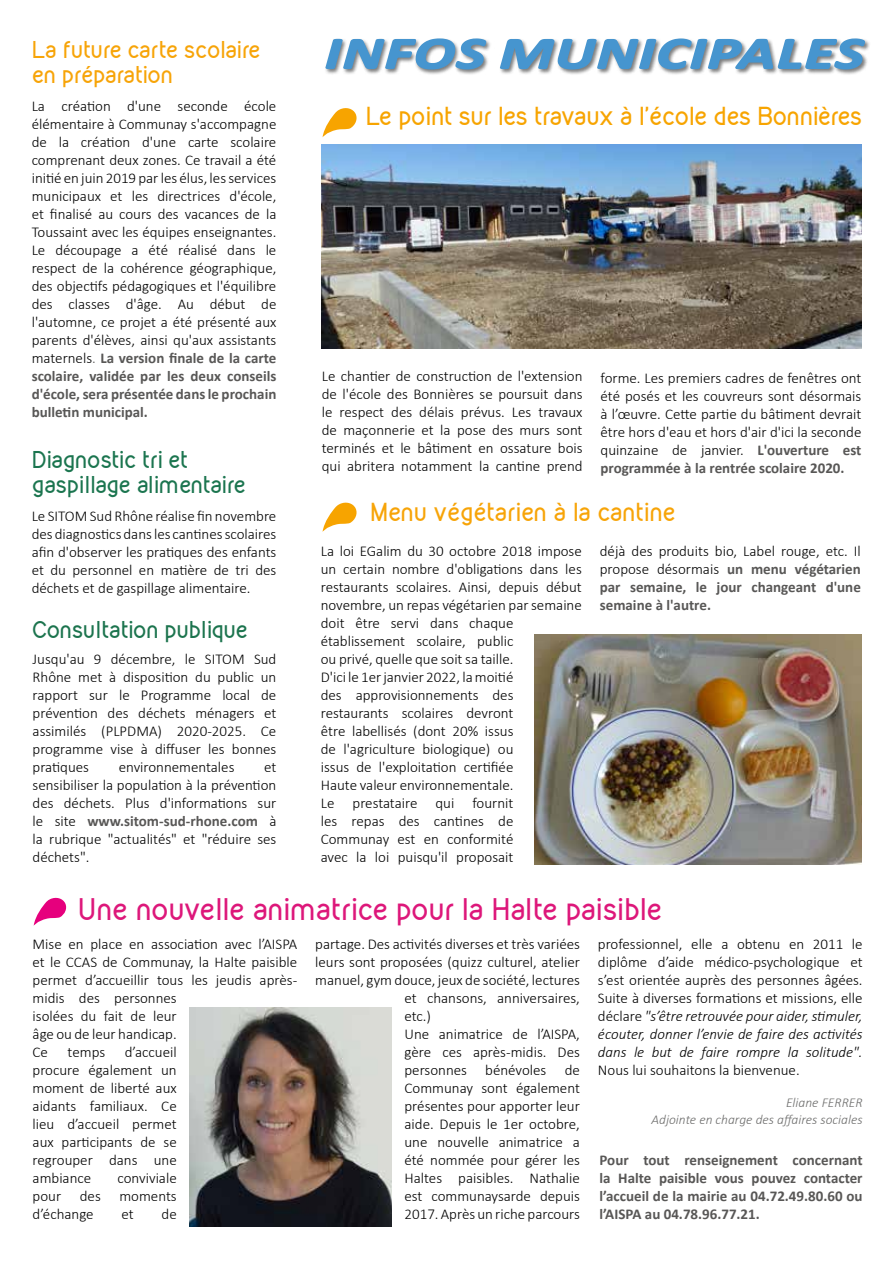
<style>
.page{position:relative;width:893px;height:1263px;background:#fff}
.page>*{position:absolute;margin:0;border:0;box-sizing:border-box;transform-origin:0 0}
.t1{font:italic 700 44.85px "Calibri";letter-spacing:.02em;color:#4695cf;scale:1.39 1}
.t2{font:700 27px "Kirvy";color:#dd177a}
.t3{font:700 22.5px "Kirvy";letter-spacing:-.015em;color:#f7a400}
.t4{font:700 22.5px "Kirvy";color:#f7a408}
.t5{font:700 21px "Kirvy";letter-spacing:-.005em;color:#1b754f}
.t6{font:700 21px/25.2px "Kirvy";letter-spacing:-.005em;color:#f7a408}
.t7{font:700 21px "Kirvy";letter-spacing:-.005em;color:#1c744e}
.t8{font:300 15px/18px "Calibri";color:#000;text-align:justify}
.t9{font:700 15px/18px "Calibri";color:#585756;text-align:justify}
.t10{font:italic 300 13.5px/16.2px "Calibri";color:#6d6d6c;text-align:right}
.s1{color:#585756}
.s2{font-weight:700;color:#585756}
.s3{font-weight:300;color:#000}
.s4{font-style:italic}
</style>
<div class="page">
<div style="left:325px;top:38px;width:546px;height:38px;background:#000;opacity:.51"></div>
<svg style="left:325px;top:38px;width:163px;height:38px"></svg>
<svg style="left:499px;top:38px;width:367px;height:38px"></svg>
<svg style="left:323px;top:108px;width:34px;height:29px"></svg>
<svg style="left:323px;top:503px;width:34px;height:29px"></svg>
<img style="left:190px;top:1008px;width:202px;height:218px">
<img style="left:322px;top:145px;width:539px;height:204px">
<svg style="left:34px;top:898px;width:32px;height:28px"></svg>
<img style="left:535px;top:634px;width:326px;height:231px">
<h3 class="t6" style="left:33px;top:37px;width:230px">La future carte scolaire en préparation</h3>
<h1 class="t1" style="left:325px;top:22px;width:389px">INFOS MUNICIPALES</h1>
<h3 class="t3" style="left:366px;top:101px;width:498px">Le point sur les travaux à l'école des Bonnières</h3>
<p class="t8" style="left:32px;top:97px;width:246px">La création d'une seconde école élémentaire à Communay s'accompagne de la création d'une carte scolaire comprenant deux zones. Ce travail a été initié en juin 2019 par les élus, les services municipaux et les directrices d'école, et finalisé au cours des vacances de la Toussaint avec les équipes enseignantes.<br>Le découpage a été réalisé dans le respect de la cohérence géographique, des objectifs pédagogiques et l'équilibre des classes d'âge. Au début de l'automne, ce projet a été présenté aux parents d'élèves, ainsi qu'aux assistants maternels<span class="s1">.</span> <span class="s2">La version finale de la carte scolaire, validée par les deux conseils d'école, sera présentée dans le prochain bulletin municipal.</span></p>
<p class="t8" style="left:322px;top:367px;width:262px">Le chantier de construction de l'extension de l'école des Bonnières se poursuit dans le respect des délais prévus. Les travaux de maçonnerie et la pose des murs sont terminés et le bâtiment en ossature bois qui abritera notamment la cantine prend</p>
<p class="t8" style="left:601px;top:368px;width:262px">forme. Les premiers cadres de fenêtres ont été posés et les couvreurs sont désormais à l’œuvre. Cette partie du bâtiment devrait être hors d'eau et hors d'air d'ici la seconde quinzaine de janvier. <span class="s2">L'ouverture est</span></p>
<h3 class="t5" style="left:33px;top:445px;width:157px">Diagnostic tri et</h3>
<p class="t9" style="left:601px;top:458px;width:245px">programmée à la rentrée scolaire 2020.</p>
<h3 class="t5" style="left:33px;top:470px;width:215px">gaspillage alimentaire</h3>
<p class="t8" style="left:32px;top:507px;width:246px">Le SITOM Sud Rhône réalise fin novembre des diagnostics dans les cantines scolaires afin d'observer les pratiques des enfants et du personnel en matière de tri des déchets et de gaspillage alimentaire.</p>
<h3 class="t4" style="left:371px;top:496px;width:307px">Menu végétarien à la cantine</h3>
<p class="t8" style="left:321px;top:542px;width:263px;text-align:left">La loi EGalim du 30 octobre 2018 impose un certain nombre d'obligations dans les restaurants scolaires. Ainsi, depuis début novembre, un repas végétarien par semaine doit être servi dans chaque établissement scolaire, public<br>ou privé, quelle que soit sa taille.<br>D'ici le 1er janvier 2022, la moitié<br>des approvisionnements des restaurants scolaires devront<br>être labellisés (dont 20% issus<br>de l'agriculture biologique) ou<br>issus de l'exploitation certifiée<br>Haute valeur environnementale.<br>Le prestataire qui fournit<br>les repas des cantines de Communay est en conformité<br>avec la loi puisqu'il proposait</p>
<p class="t9" style="left:600px;top:542px;width:263px"><span class="s3">déjà des produits bio, Label rouge, etc. Il propose désormais</span> un menu végétarien par semaine, le jour changeant d'une semaine à l'autre.</p>
<h3 class="t7" style="left:33px;top:615px;width:217px">Consultation publique</h3>
<p class="t8" style="left:33px;top:650px;width:245px">Jusqu'au 9 décembre, le SITOM Sud Rhône met à disposition du public un rapport sur le Programme local de prévention des déchets ménagers et assimilés (PLPDMA) 2020-2025. Ce programme vise à diffuser les bonnes pratiques</p>
<p class="t8" style="left:119px;top:758px;width:117px">environnementales</p>
<p class="t8" style="left:33px;top:758px;width:245px;text-indent:232px">et sensibiliser la population à la prévention des déchets. Plus d'informations sur le site <span class="s2">www.sitom-sud-rhone.com</span> à la rubrique "actualités" et "réduire ses déchets".</p>
<h2 class="t2" style="left:79px;top:890px;width:585px">Une nouvelle animatrice pour la Halte paisible</h2>
<p class="t8" style="left:33px;top:935px;width:266px;text-align:left">Mise en place en association avec l’AISPA et le CCAS de Communay, la Halte paisible permet d’accueillir tous les jeudis après&shy;midis des personnes<br>isolées du fait de leur<br>âge ou de leur handicap.<br>Ce</p>
<p class="t8" style="left:33px;top:1043px;width:146px;text-indent:92px">d’accueil procure également un moment de liberté aux aidants familiaux. Ce lieu d’accueil permet aux participants de se regrouper dans une ambiance</p>
<p class="t8" style="left:68px;top:1043px;width:39px">temps</p>
<p class="t8" style="left:33px;top:1169px;width:146px;text-indent:85px">conviviale pour des moments d’échange</p>
<p class="t8" style="left:122px;top:1205px;width:14px">et</p>
<p class="t8" style="left:162px;top:1205px;width:17px">de</p>
<p class="t8" style="left:315px;top:935px;width:266px">partage. Des activités diverses et très variées</p>
<p class="t8" style="left:315px;top:953px;width:266px">leurs sont proposées (quizz culturel, atelier</p>
<p class="t8" style="left:315px;top:971px;width:266px">manuel, gym douce, jeux de société, lectures</p>
<p class="t8" style="left:404px;top:989px;width:177px">et chansons, anniversaires,</p>
<p class="t8" style="left:404px;top:1007px;width:28px">etc.)</p>
<p class="t8" style="left:404px;top:1025px;width:177px">Une animatrice de l’AISPA,</p>
<p class="t8" style="left:404px;top:1043px;width:177px">gère ces après-midis. Des</p>
<p class="t8" style="left:404px;top:1061px;width:177px">personnes bénévoles de</p>
<p class="t8" style="left:404px;top:1079px;width:177px">Communay sont également</p>
<p class="t8" style="left:404px;top:1097px;width:177px">présentes pour apporter leur</p>
<p class="t8" style="left:404px;top:1115px;width:177px">aide. Depuis le 1er octobre,</p>
<p class="t8" style="left:404px;top:1133px;width:177px">une nouvelle animatrice a</p>
<p class="t8" style="left:404px;top:1151px;width:177px">été nommée pour gérer les</p>
<p class="t8" style="left:404px;top:1169px;width:177px">Haltes paisibles. Nathalie</p>
<p class="t8" style="left:404px;top:1187px;width:177px">est communaysarde depuis</p>
<p class="t8" style="left:404px;top:1205px;width:177px">2017. Après un riche parcours</p>
<p class="t8" style="left:598px;top:935px;width:266px">professionnel, elle a obtenu en 2011 le diplôme d’aide médico-psychologique et s’est orientée auprès des personnes âgées.<br>Suite à diverses formations et missions, elle déclare <span class="s4">"s’être retrouvée pour aider, stimuler, écouter, donner l’envie de faire des activités dans le but de faire rompre la solitude".</span></p>
<p class="t8" style="left:598px;top:1061px;width:203px">Nous lui souhaitons la bienvenue.</p>
<p class="t10" style="left:652px;top:1095px;width:213px">Eliane FERRER<br>Adjointe en charge des affaires sociales</p>
<p class="t9" style="left:599px;top:1151px;width:265px">Pour tout renseignement concernant la Halte paisible vous pouvez contacter l’accueil de la mairie au 04.72.49.80.60 ou l’AISPA au 04.78.96.77.21.</p>
</div>
